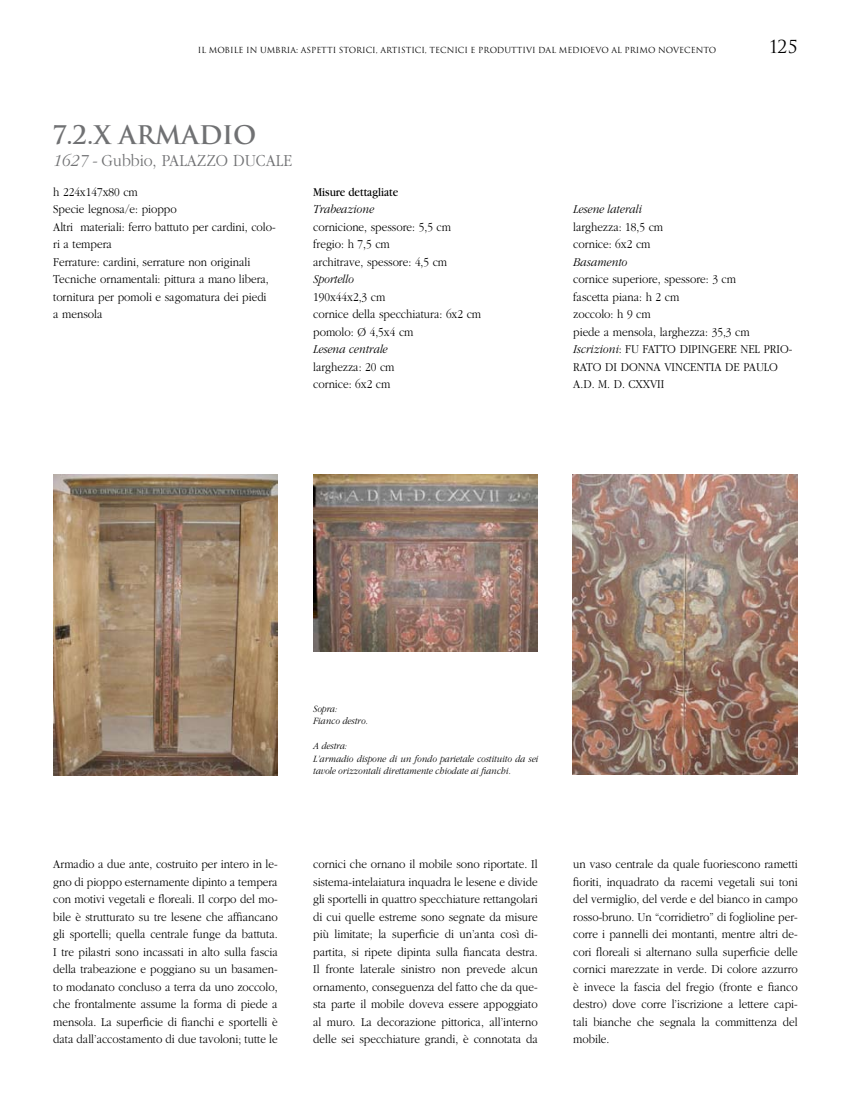
<style>
.page{position:relative;width:851px;height:1099px;background:#fff}
.page>*{position:absolute;margin:0;border:0;box-sizing:border-box;transform-origin:0 0}
.t1{font:700 25px "Trajan";color:#707173}
.t2{font:300 17.5px "Garamond";color:#707173;scale:.9 1}
.t3{font:17.5px "Trajan";color:#000}
.t4{font:300 12.5px/17.5px "Garamond";color:#000;scale:.9 1}
.t5{font:italic 300 12.5px "Garamond";color:#000;scale:.9 1}
.t6{font:12.5px "Garamond";color:#000;scale:.9 1}
.t7{font:italic 300 10px/12.5px "Garamond";color:#000;scale:.9 1}
.t8{font:8.12px "Trajan";color:#000}
.s1{font-style:italic}
</style>
<div class="page">
<img style="left:53px;top:474px;width:225px;height:301px">
<img style="left:572px;top:474px;width:225px;height:300px">
<img style="left:313px;top:474px;width:224px;height:178px">
<p class="t8" style="left:198px;top:45px;width:520px">IL MOBILE IN UMBRIA: ASPETTI STORICI, ARTISTICI, TECNICI E PRODUTTIVI DAL MEDIOEVO AL PRIMO NOVECENTO</p>
<h2 class="t3" style="left:769px;top:36px;width:30px">125</h2>
<h1 class="t1" style="left:53px;top:119px;width:205px">7.2.X ARMADIO</h1>
<h2 class="t2" style="left:53px;top:152px;width:141px"><span class="s1">1627 -</span> Gubbio, Palazzo</h2>
<h2 class="t2" style="left:233px;top:152px;width:25px">Ducale</h2>
<p class="t4" style="left:53px;top:183px;width:249px">h 224x147x80 cm<br>Specie legnosa/e: pioppo<br>Altri materiali: ferro battuto per cardini, colo&shy;ri a tempera<br>Ferrature: cardini, serrature non originali<br>Tecniche ornamentali: pittura a mano libera, tornitura per pomoli e sagomatura dei piedi<br>a mensola</p>
<p class="t6" style="left:313px;top:185px;width:96px">Misure dettagliate</p>
<p class="t5" style="left:313px;top:203px;width:69px">Trabeazione</p>
<p class="t4" style="left:313px;top:218px;width:154px">cornicione, spessore: 5,5 cm fregio: h 7,5 cm<br>architrave, spessore: 4,5 cm</p>
<p class="t5" style="left:313px;top:273px;width:47px">Sportello</p>
<p class="t4" style="left:313px;top:288px;width:188px">190x44x2,3 cm<br>cornice della specchiatura: 6x2 cm pomolo: Ø 4,5x4 cm</p>
<p class="t5" style="left:313px;top:343px;width:84px">Lesena centrale</p>
<p class="t4" style="left:313px;top:358px;width:92px">larghezza: 20 cm cornice: 6x2 cm</p>
<p class="t5" style="left:573px;top:202px;width:78px">Lesene laterali</p>
<p class="t4" style="left:573px;top:218px;width:101px">larghezza: 18,5 cm cornice: 6x2 cm</p>
<p class="t5" style="left:573px;top:255px;width:61px">Basamento</p>
<p class="t4" style="left:573px;top:270px;width:245px">cornice superiore, spessore: 3 cm<br>fascetta piana: h 2 cm<br>zoccolo: h 9 cm<br>piede a mensola, larghezza: 35,3 cm<br><span class="s1">Iscrizioni</span>: FU FATTO DIPINGERE NEL PRIO-<br>RATO DI DONNA VINCENTIA DE PAULO<br>A.D. M. D. CXXVII</p>
<p class="t7" style="left:313px;top:702px;width:62px">Sopra:<br>Fianco destro.</p>
<p class="t7" style="left:313px;top:740px;width:251px">A destra:<br>L’armadio dispone di un fondo parietale costituito da sei tavole orizzontali direttamente chiodate ai fianchi.</p>
<p class="t4" style="left:53px;top:855px;width:251px;text-align:justify">Armadio a due ante, costruito per intero in le&shy;gno di pioppo esternamente dipinto a tempera con motivi vegetali e floreali. Il corpo del mo&shy;bile è strutturato su tre lesene che affiancano gli sportelli; quella centrale funge da battuta.<br>I tre pilastri sono incassati in alto sulla fascia della trabeazione e poggiano su un basamen&shy;to modanato concluso a terra da uno zoccolo, che frontalmente assume la forma di piede a mensola. La superficie di fianchi e sportelli è data dall’accostamento di due tavoloni; tutte le</p>
<p class="t4" style="left:313px;top:855px;width:251px;text-align:justify">cornici che ornano il mobile sono riportate. Il sistema-intelaiatura inquadra le lesene e divide gli sportelli in quattro specchiature rettangolari di cui quelle estreme sono segnate da misure più limitate; la superficie di un’anta così di&shy;partita, si ripete dipinta sulla fiancata destra.<br>Il fronte laterale sinistro non prevede alcun ornamento, conseguenza del fatto che da que&shy;sta parte il mobile doveva essere appoggiato al muro. La decorazione pittorica, all’interno delle sei specchiature grandi, è connotata da</p>
<p class="t4" style="left:573px;top:855px;width:251px;text-align:justify">un vaso centrale da quale fuoriescono rametti fioriti, inquadrato da racemi vegetali sui toni del vermiglio, del verde e del bianco in campo rosso-bruno. Un “corridietro” di foglioline per&shy;corre i pannelli dei montanti, mentre altri de&shy;cori floreali si alternano sulla superficie delle cornici marezzate in verde. Di colore azzurro è invece la fascia del fregio (fronte e fianco destro) dove corre l’iscrizione a lettere capi&shy;tali bianche che segnala la committenza del mobile.</p>
</div>
